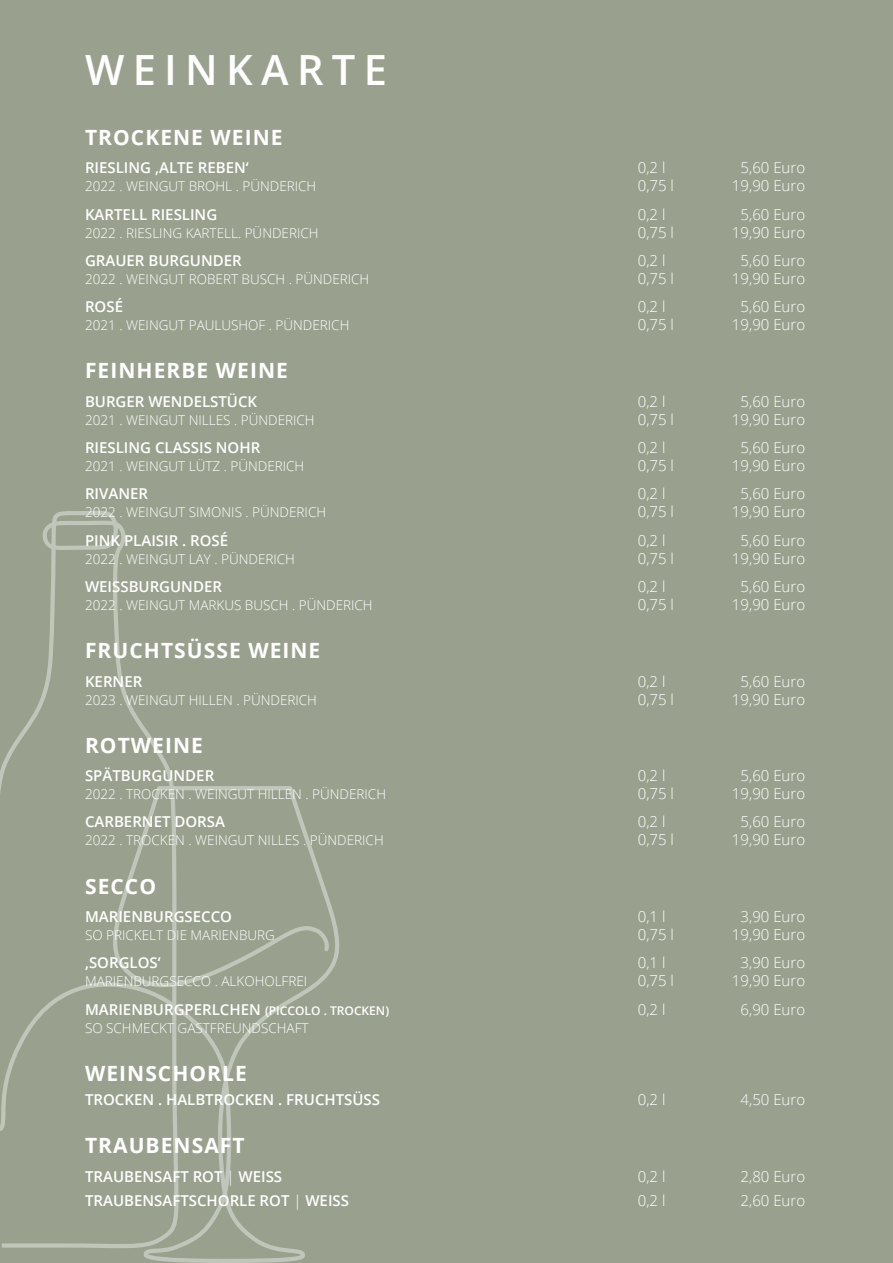
<style>
.page{position:relative;width:893px;height:1263px;background:#99a18e}
.page>*{position:absolute;margin:0;border:0;box-sizing:border-box;transform-origin:0 0}
.t1{font:600 41.7px "Open Sans";letter-spacing:.2em;color:#fff}
.t2{font:700 21px "Open Sans";letter-spacing:.05em;color:#fff}
.t3{font:300 15px "Open Sans";color:#fff}
.t4{font:600 15px "Open Sans";color:#fff}
.t5{font:300 13.5px "Open Sans";color:#fff}
.s1{font-size:12px}
.s2{font-weight:300}
</style>
<div class="page">
<svg style="left:0;top:511px;width:339px;height:752px"></svg>
<h1 class="t1" style="left:85px;top:41px;width:303px">WEINKARTE</h1>
<h2 class="t2" style="left:85px;top:122px;width:199px">TROCKENE WEINE</h2>
<p class="t4" style="left:85px;top:157px;width:165px">RIESLING ‚ALTE REBEN‘</p>
<p class="t3" style="left:638px;top:157px;width:29px">0,2 l</p>
<p class="t3" style="left:740px;top:157px;width:66px">5,60 Euro</p>
<p class="t5" style="left:85px;top:177px;width:233px">2022 . WEINGUT BROHL . PÜNDERICH</p>
<p class="t3" style="left:638px;top:175px;width:38px">0,75 l</p>
<p class="t3" style="left:732px;top:175px;width:75px">19,90 Euro</p>
<p class="t4" style="left:85px;top:204px;width:134px">KARTELL RIESLING</p>
<p class="t3" style="left:638px;top:204px;width:29px">0,2 l</p>
<p class="t3" style="left:740px;top:204px;width:66px">5,60 Euro</p>
<p class="t5" style="left:85px;top:223px;width:235px">2022 . RIESLING KARTELL. PÜNDERICH</p>
<p class="t3" style="left:638px;top:222px;width:38px">0,75 l</p>
<p class="t3" style="left:732px;top:222px;width:75px">19,90 Euro</p>
<p class="t4" style="left:85px;top:250px;width:158px">GRAUER BURGUNDER</p>
<p class="t3" style="left:638px;top:250px;width:29px">0,2 l</p>
<p class="t3" style="left:740px;top:250px;width:66px">5,60 Euro</p>
<p class="t5" style="left:85px;top:270px;width:286px">2022 . WEINGUT ROBERT BUSCH . PÜNDERICH</p>
<p class="t3" style="left:638px;top:268px;width:38px">0,75 l</p>
<p class="t3" style="left:732px;top:268px;width:75px">19,90 Euro</p>
<p class="t4" style="left:85px;top:296px;width:40px">ROSÉ</p>
<p class="t3" style="left:638px;top:296px;width:29px">0,2 l</p>
<p class="t3" style="left:740px;top:296px;width:66px">5,60 Euro</p>
<p class="t5" style="left:85px;top:316px;width:266px">2021 . WEINGUT PAULUSHOF . PÜNDERICH</p>
<p class="t3" style="left:638px;top:314px;width:38px">0,75 l</p>
<p class="t3" style="left:732px;top:314px;width:75px">19,90 Euro</p>
<h2 class="t2" style="left:85px;top:356px;width:204px">FEINHERBE WEINE</h2>
<p class="t4" style="left:85px;top:391px;width:174px">BURGER WENDELSTÜCK</p>
<p class="t3" style="left:638px;top:391px;width:29px">0,2 l</p>
<p class="t3" style="left:740px;top:391px;width:66px">5,60 Euro</p>
<p class="t5" style="left:85px;top:411px;width:231px">2021 . WEINGUT NILLES . PÜNDERICH</p>
<p class="t3" style="left:638px;top:409px;width:38px">0,75 l</p>
<p class="t3" style="left:732px;top:409px;width:75px">19,90 Euro</p>
<p class="t4" style="left:85px;top:437px;width:177px">RIESLING CLASSIS NOHR</p>
<p class="t3" style="left:638px;top:437px;width:29px">0,2 l</p>
<p class="t3" style="left:740px;top:437px;width:66px">5,60 Euro</p>
<p class="t5" style="left:85px;top:457px;width:221px">2021 . WEINGUT LÜTZ . PÜNDERICH</p>
<p class="t3" style="left:638px;top:455px;width:38px">0,75 l</p>
<p class="t3" style="left:732px;top:455px;width:75px">19,90 Euro</p>
<p class="t4" style="left:85px;top:484px;width:65px">RIVANER</p>
<p class="t3" style="left:638px;top:484px;width:29px">0,2 l</p>
<p class="t3" style="left:740px;top:484px;width:66px">5,60 Euro</p>
<p class="t5" style="left:85px;top:503px;width:243px">2022 . WEINGUT SIMONIS . PÜNDERICH</p>
<p class="t3" style="left:638px;top:502px;width:38px">0,75 l</p>
<p class="t3" style="left:732px;top:502px;width:75px">19,90 Euro</p>
<p class="t4" style="left:85px;top:530px;width:145px">PINK PLAISIR . ROSÉ</p>
<p class="t3" style="left:638px;top:530px;width:29px">0,2 l</p>
<p class="t3" style="left:740px;top:530px;width:66px">5,60 Euro</p>
<p class="t5" style="left:85px;top:549px;width:211px">2022 . WEINGUT LAY . PÜNDERICH</p>
<p class="t3" style="left:638px;top:548px;width:38px">0,75 l</p>
<p class="t3" style="left:732px;top:548px;width:75px">19,90 Euro</p>
<p class="t4" style="left:85px;top:576px;width:138px">WEISSBURGUNDER</p>
<p class="t3" style="left:638px;top:576px;width:29px">0,2 l</p>
<p class="t3" style="left:740px;top:576px;width:66px">5,60 Euro</p>
<p class="t5" style="left:85px;top:596px;width:289px">2022 . WEINGUT MARKUS BUSCH . PÜNDERICH</p>
<p class="t3" style="left:638px;top:594px;width:38px">0,75 l</p>
<p class="t3" style="left:732px;top:594px;width:75px">19,90 Euro</p>
<h2 class="t2" style="left:85px;top:636px;width:237px">FRUCHTSÜSSE WEINE</h2>
<p class="t4" style="left:85px;top:671px;width:59px">KERNER</p>
<p class="t3" style="left:638px;top:671px;width:29px">0,2 l</p>
<p class="t3" style="left:740px;top:671px;width:66px">5,60 Euro</p>
<p class="t5" style="left:85px;top:690px;width:233px">2023 . WEINGUT HILLEN . PÜNDERICH</p>
<p class="t3" style="left:638px;top:689px;width:38px">0,75 l</p>
<p class="t3" style="left:732px;top:689px;width:75px">19,90 Euro</p>
<h2 class="t2" style="left:85px;top:730px;width:119px">ROTWEINE</h2>
<p class="t4" style="left:85px;top:765px;width:131px">SPÄTBURGUNDER</p>
<p class="t3" style="left:638px;top:765px;width:29px">0,2 l</p>
<p class="t3" style="left:740px;top:765px;width:66px">5,60 Euro</p>
<p class="t5" style="left:85px;top:785px;width:303px">2022 . TROCKEN . WEINGUT HILLEN . PÜNDERICH</p>
<p class="t3" style="left:638px;top:783px;width:38px">0,75 l</p>
<p class="t3" style="left:732px;top:783px;width:75px">19,90 Euro</p>
<p class="t4" style="left:85px;top:812px;width:141px">CARBERNET DORSA</p>
<p class="t3" style="left:638px;top:812px;width:29px">0,2 l</p>
<p class="t3" style="left:740px;top:812px;width:66px">5,60 Euro</p>
<p class="t5" style="left:85px;top:831px;width:300px">2022 . TROCKEN . WEINGUT NILLES . PÜNDERICH</p>
<p class="t3" style="left:638px;top:830px;width:38px">0,75 l</p>
<p class="t3" style="left:732px;top:830px;width:75px">19,90 Euro</p>
<h2 class="t2" style="left:85px;top:871px;width:73px">SECCO</h2>
<p class="t4" style="left:85px;top:906px;width:148px">MARIENBURGSECCO</p>
<p class="t3" style="left:638px;top:906px;width:29px">0,1 l</p>
<p class="t3" style="left:740px;top:906px;width:66px">3,90 Euro</p>
<p class="t5" style="left:85px;top:926px;width:191px">SO PRICKELT DIE MARIENBURG</p>
<p class="t3" style="left:638px;top:924px;width:38px">0,75 l</p>
<p class="t3" style="left:732px;top:924px;width:75px">19,90 Euro</p>
<p class="t4" style="left:85px;top:952px;width:77px">‚SORGLOS‘</p>
<p class="t3" style="left:638px;top:952px;width:29px">0,1 l</p>
<p class="t3" style="left:740px;top:952px;width:66px">3,90 Euro</p>
<p class="t5" style="left:85px;top:972px;width:224px">MARIENBURGSECCO . ALKOHOLFREI</p>
<p class="t3" style="left:638px;top:970px;width:38px">0,75 l</p>
<p class="t3" style="left:732px;top:970px;width:75px">19,90 Euro</p>
<p class="t4" style="left:85px;top:999px;width:306px">MARIENBURGPERLCHEN <span class="s1">(PICCOLO . TROCKEN)</span></p>
<p class="t3" style="left:638px;top:999px;width:29px">0,2 l</p>
<p class="t3" style="left:740px;top:999px;width:66px">6,90 Euro</p>
<p class="t5" style="left:85px;top:1018px;width:225px">SO SCHMECKT GASTFREUNDSCHAFT</p>
<h2 class="t2" style="left:85px;top:1058px;width:163px">WEINSCHORLE</h2>
<p class="t4" style="left:85px;top:1089px;width:297px">TROCKEN . HALBTROCKEN . FRUCHTSÜSS</p>
<p class="t3" style="left:638px;top:1089px;width:29px">0,2 l</p>
<p class="t3" style="left:740px;top:1089px;width:66px">4,50 Euro</p>
<h2 class="t2" style="left:85px;top:1131px;width:161px">TRAUBENSAFT</h2>
<p class="t4" style="left:85px;top:1166px;width:199px">TRAUBENSAFT ROT <span class="s2">|</span> WEISS</p>
<p class="t3" style="left:638px;top:1166px;width:29px">0,2 l</p>
<p class="t3" style="left:740px;top:1166px;width:66px">2,80 Euro</p>
<p class="t4" style="left:85px;top:1190px;width:266px">TRAUBENSAFTSCHORLE ROT <span class="s2">|</span> WEISS</p>
<p class="t3" style="left:638px;top:1190px;width:29px">0,2 l</p>
<p class="t3" style="left:740px;top:1190px;width:66px">2,60 Euro</p>
</div>
